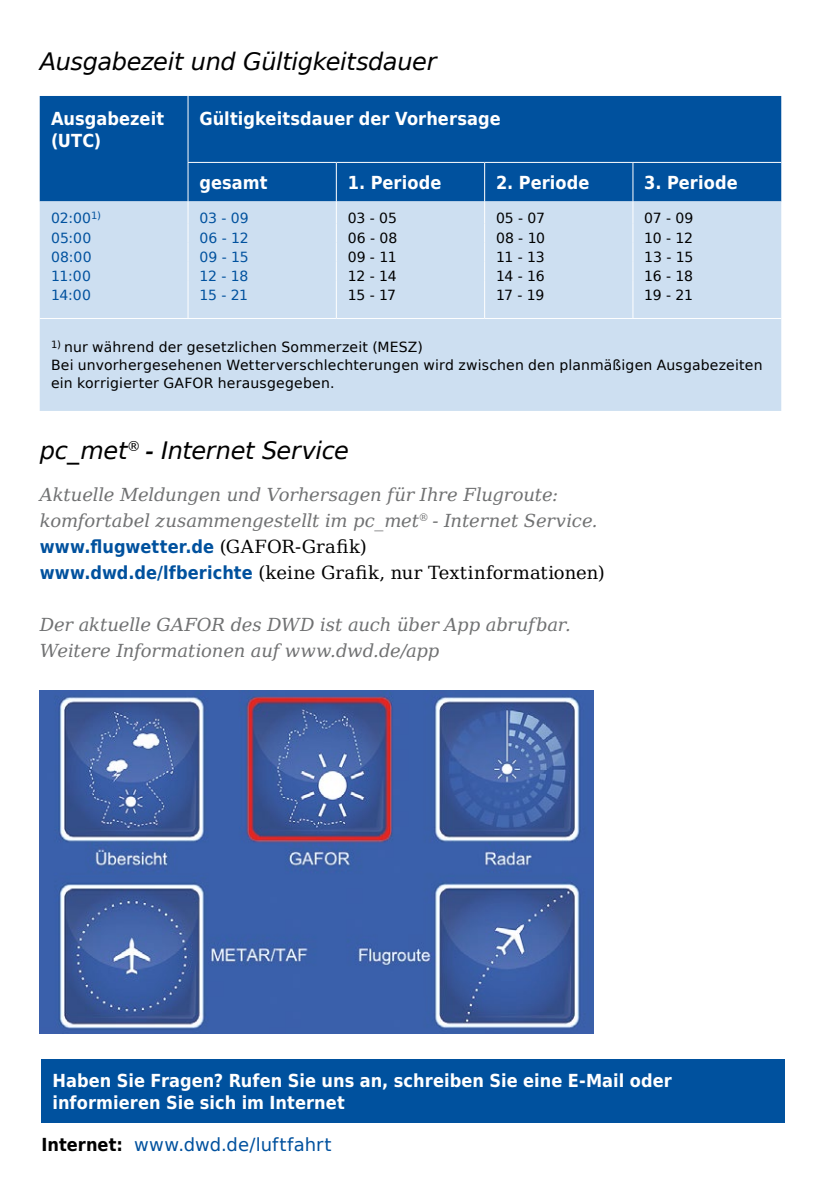
<style>
.page{position:relative;width:823px;height:1191px;background:#fff}
.page>*{position:absolute;margin:0;border:0;box-sizing:border-box;transform-origin:0 0}
.t1{font:italic 24px "DejaVu Sans";letter-spacing:-.015em;color:#000}
.t2{font:italic 18px/26px "DejaVu Serif";letter-spacing:-.01em;color:#707172}
.t3{font:700 18px/21.6px "DejaVu Sans Condensed";letter-spacing:.005em;color:#fff}
.t4{font:18px "DejaVu Serif";color:#000}
.t5{font:700 18px "DejaVu Sans Condensed";letter-spacing:.005em;color:#00519e}
.t6{font:18px "DejaVu Sans";letter-spacing:.005em;color:#00519e}
.t7{font:14px/18px "DejaVu Sans";letter-spacing:.015em;color:#000}
.t8{font:14px "DejaVu Sans";color:#00519e}
.s1{font-family:"DejaVu Serif";font-weight:400;color:#000}
.s2{font-family:"DejaVu Sans Condensed";font-weight:700;color:#00519e}
.s3{font-family:"DejaVu Sans Condensed";font-weight:700;color:#000}
</style>
<div class="page">
<div style="left:41px;top:1059px;width:743px;height:63px;background:#00519e"></div>
<img style="left:40px;top:690px;width:553px;height:343px">
<div style="left:40px;top:96px;width:740px;height:105px;background:#00519e"></div>
<div style="left:40px;top:201px;width:740px;height:210px;background:#cddff1"></div>
<hr style="left:187px;top:96px;width:1px;height:66px;background:#fff">
<hr style="left:187px;top:163px;width:1px;height:38px;background:#fff">
<svg style="left:187px;top:201px;width:1px;height:80px"></svg>
<hr style="left:187px;top:281px;width:1px;height:37px;background:#fff">
<hr style="left:187px;top:162px;width:149px;height:1px;background:#fff">
<hr style="left:336px;top:162px;width:148px;height:1px;background:#fff">
<hr style="left:484px;top:162px;width:148px;height:1px;background:#fff">
<hr style="left:632px;top:162px;width:148px;height:1px;background:#fff">
<hr style="left:335px;top:163px;width:1px;height:38px;background:#fff">
<svg style="left:335px;top:201px;width:1px;height:80px"></svg>
<hr style="left:335px;top:281px;width:1px;height:37px;background:#fff">
<hr style="left:484px;top:163px;width:1px;height:38px;background:#fff">
<svg style="left:484px;top:201px;width:1px;height:80px"></svg>
<hr style="left:484px;top:281px;width:1px;height:37px;background:#fff">
<hr style="left:632px;top:163px;width:1px;height:38px;background:#fff">
<svg style="left:632px;top:201px;width:1px;height:80px"></svg>
<hr style="left:632px;top:281px;width:1px;height:37px;background:#fff">
<hr style="left:40px;top:318px;width:148px;height:1px;background:#fff">
<hr style="left:188px;top:318px;width:148px;height:1px;background:#fff">
<hr style="left:336px;top:318px;width:148px;height:1px;background:#fff">
<hr style="left:484px;top:318px;width:148px;height:1px;background:#fff">
<hr style="left:632px;top:318px;width:148px;height:1px;background:#fff">
<h1 class="t1" style="left:40px;top:44px;width:398px">Ausgabezeit und Gültigkeitsdauer</h1>
<p class="t3" style="left:51px;top:108px;width:114px">Ausgabezeit (UTC)</p>
<p class="t3" style="left:199px;top:108px;width:303px">Gültigkeitsdauer der Vorhersage</p>
<p class="t3" style="left:199px;top:171px;width:70px">gesamt</p>
<p class="t3" style="left:347px;top:171px;width:95px">1. Periode</p>
<p class="t3" style="left:495px;top:171px;width:95px">2. Periode</p>
<p class="t3" style="left:644px;top:171px;width:95px">3. Periode</p>
<p class="t8" style="left:51px;top:207px;width:52px">02:00<sup>1)</sup></p>
<p class="t8" style="left:199px;top:207px;width:51px">03 - 09</p>
<p class="t7" style="left:347px;top:209px;width:51px">03 - 05</p>
<p class="t7" style="left:495px;top:209px;width:51px">05 - 07</p>
<p class="t7" style="left:644px;top:209px;width:51px">07 - 09</p>
<p class="t8" style="left:51px;top:226px;width:42px">05:00</p>
<p class="t8" style="left:199px;top:226px;width:51px">06 - 12</p>
<p class="t7" style="left:347px;top:228px;width:51px">06 - 08</p>
<p class="t7" style="left:495px;top:228px;width:51px">08 - 10</p>
<p class="t7" style="left:644px;top:228px;width:50px">10 - 12</p>
<p class="t8" style="left:51px;top:245px;width:42px">08:00</p>
<p class="t8" style="left:199px;top:245px;width:51px">09 - 15</p>
<p class="t7" style="left:347px;top:247px;width:51px">09 - 11</p>
<p class="t7" style="left:495px;top:247px;width:50px">11 - 13</p>
<p class="t7" style="left:644px;top:247px;width:51px">13 - 15</p>
<p class="t8" style="left:51px;top:264px;width:41px">11:00</p>
<p class="t8" style="left:199px;top:264px;width:51px">12 - 18</p>
<p class="t7" style="left:347px;top:266px;width:50px">12 - 14</p>
<p class="t7" style="left:495px;top:266px;width:50px">14 - 16</p>
<p class="t7" style="left:644px;top:266px;width:50px">16 - 18</p>
<p class="t8" style="left:51px;top:284px;width:41px">14:00</p>
<p class="t8" style="left:199px;top:284px;width:50px">15 - 21</p>
<p class="t7" style="left:347px;top:286px;width:50px">15 - 17</p>
<p class="t7" style="left:495px;top:286px;width:50px">17 - 19</p>
<p class="t7" style="left:644px;top:286px;width:50px">19 - 21</p>
<p class="t7" style="left:51px;top:337px;width:712px"><sup>1)</sup> nur während der gesetzlichen Sommerzeit (MESZ)<br>Bei unvorhergesehenen Wetterverschlechterungen wird zwischen den planmäßigen Ausgabezeiten ein korrigierter GAFOR herausgegeben.</p>
<h1 class="t1" style="left:40px;top:433px;width:310px">pc_met<sup>®</sup> - Internet Service</h1>
<p class="t2" style="left:40px;top:481px;width:559px">Aktuelle Meldungen und Vorhersagen für Ihre Flugroute: komfortabel zusammengestellt im pc_met<sup>®</sup> - Internet Service.</p>
<p class="t5" style="left:40px;top:532px;width:328px">www.flugwetter.de <span class="s1">(GAFOR-Grafik)</span></p>
<p class="t4" style="left:40px;top:559px;width:566px"><span class="s2">www.dwd.de/lfberichte</span> (keine Grafik, nur Textinformationen)</p>
<p class="t2" style="left:40px;top:611px;width:532px">Der aktuelle GAFOR des DWD ist auch über App abrufbar.<br>Weitere Informationen auf www.dwd.de/app</p>
<p class="t3" style="left:52px;top:1069px;width:620px">Haben Sie Fragen? Rufen Sie uns an, schreiben Sie eine E-Mail oder informieren Sie sich im Internet</p>
<p class="t6" style="left:41px;top:1129px;width:291px"><span class="s3">Internet:</span> www.dwd.de/luftfahrt</p>
</div>
